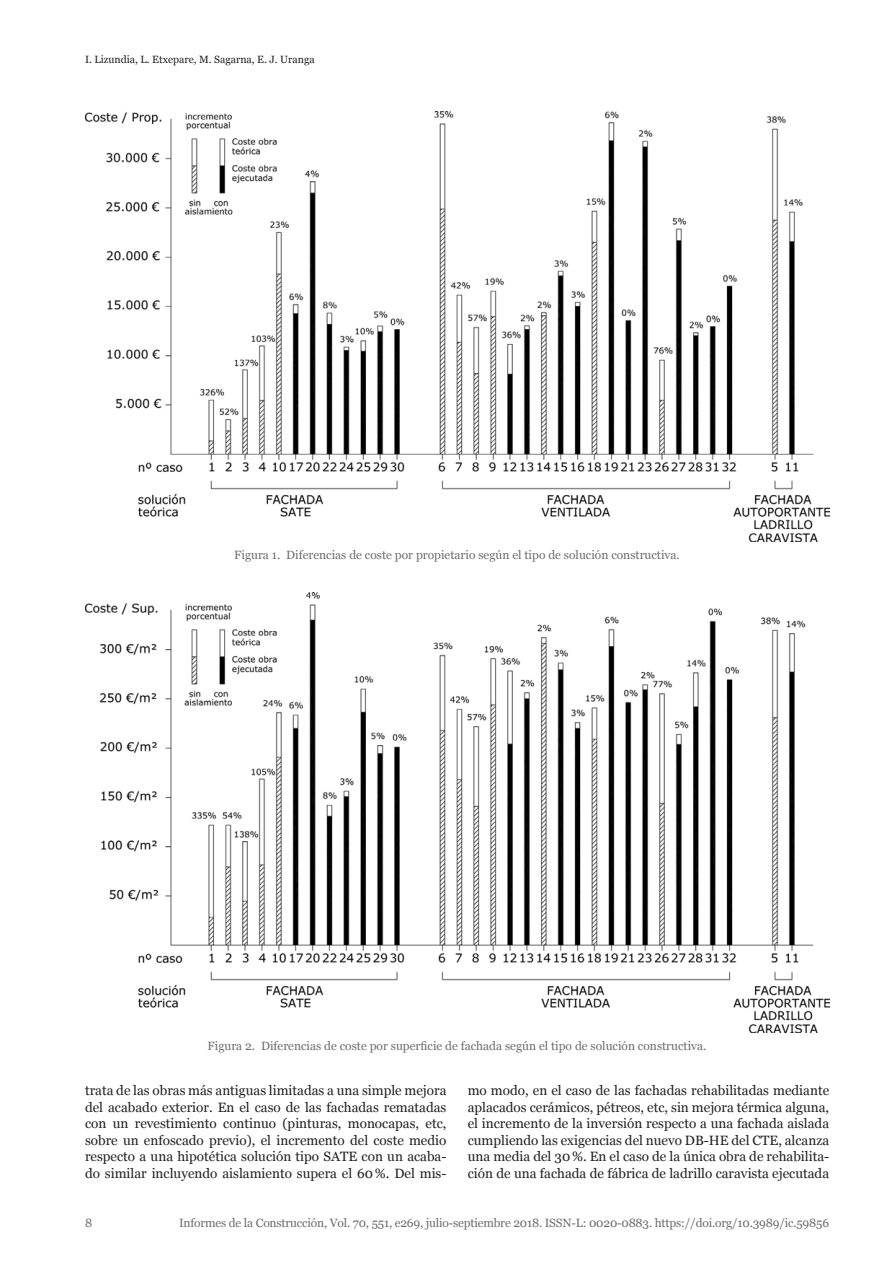
<style>
.page{position:relative;width:893px;height:1263px;background:#fff}
.page>*{position:absolute;margin:0;border:0;box-sizing:border-box;transform-origin:0 0}
.t1{font:13.5px/16.5px "Georgia";color:#231f20;text-align:justify}
.t2{font:12px "Georgia";color:#6c6d70}
.t3{font:10.5px "Georgia";color:#231f20}
</style>
<div class="page">
<img style="left:85px;top:111px;width:744px;height:430px">
<img style="left:85px;top:593px;width:744px;height:440px">
<p class="t3" style="left:85px;top:54px;width:231px">I. Lizundia, L. Etxepare, M. Sagarna, E. J. Uranga</p>
<p class="t2" style="left:234px;top:548px;width:447px">Figura 1. Diferencias de coste por propietario según el tipo de solución constructiva.</p>
<p class="t2" style="left:208px;top:1039px;width:500px">Figura 2. Diferencias de coste por superficie de fachada según el tipo de solución constructiva.</p>
<p class="t1" style="left:85px;top:1082px;width:363px">trata de las obras más antiguas limitadas a una simple mejora del acabado exterior. En el caso de las fachadas rematadas con un revestimiento continuo (pinturas, monocapas, etc, sobre un enfoscado previo), el incremento del coste medio respecto a una hipotética solución tipo SATE con un acaba&shy;do similar incluyendo aislamiento supera el 60%. Del mis-</p>
<p class="t1" style="left:468px;top:1082px;width:363px">mo modo, en el caso de las fachadas rehabilitadas mediante aplacados cerámicos, pétreos, etc, sin mejora térmica alguna, el incremento de la inversión respecto a una fachada aislada cumpliendo las exigencias del nuevo DB-HE del CTE, alcanza una media del 30%. En el caso de la única obra de rehabilita&shy;ción de una fachada de fábrica de ladrillo caravista ejecutada</p>
<p class="t2" style="left:85px;top:1216px;width:9px">8</p>
<p class="t2" style="left:179px;top:1216px;width:652px">Informes de la Construcción, Vol. 70, 551, e269, julio-septiembre 2018. ISSN-L: 0020-0883. https://doi.org/10.3989/ic.59856</p>
</div>
